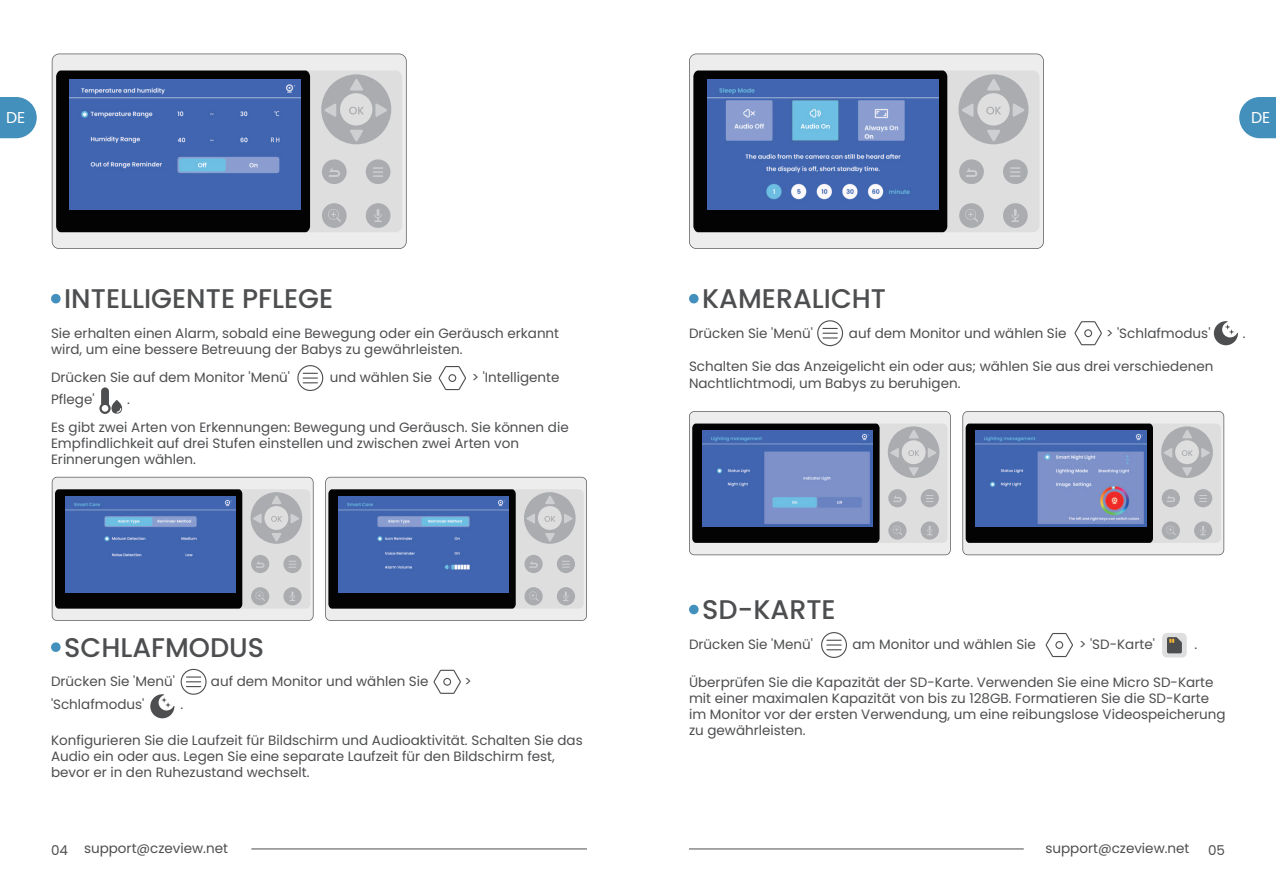
<style>
.page{position:relative;width:1276px;height:893px;background:#fff}
.page>*{position:absolute;margin:0;border:0;box-sizing:border-box;transform-origin:0 0}
.t1{font:500 27px "Poppins";color:#4d4e50}
.t2{font:15.75px "Poppins";color:#fff}
.t3{font:13.5px/16.2px "Poppins";color:#4d4e50}
</style>
<div class="page">
<div style="left:1162px;top:633px;width:24px;height:24px;background:#dedede;border-radius:5px"></div>
<svg style="left:52px;top:54px;width:354px;height:195px;background:#e7e7e7"></svg>
<div style="left:56px;top:70px;width:346px;height:163px;background:#dedede;border-radius:7px"></div>
<svg style="left:56px;top:70px;width:254px;height:163px;background:#0c0d10"></svg>
<div style="left:322px;top:159px;width:25px;height:25px;background:#aaacaf;border-radius:50%"></div>
<div style="left:366px;top:159px;width:24px;height:25px;background:#aaacaf;border-radius:50%"></div>
<div style="left:322px;top:203px;width:25px;height:25px;background:#aaacaf;border-radius:50%"></div>
<div style="left:366px;top:203px;width:24px;height:25px;background:#aaacaf;border-radius:50%"></div>
<img style="left:70px;top:80px;width:231px;height:130px">
<svg style="left:321px;top:74px;width:70px;height:71px"></svg>
<svg style="left:329px;top:168px;width:11px;height:9px"></svg>
<svg style="left:373px;top:167px;width:10px;height:10px"></svg>
<svg style="left:328px;top:209px;width:13px;height:13px"></svg>
<svg style="left:374px;top:209px;width:8px;height:13px"></svg>
<svg style="left:52px;top:477px;width:261px;height:144px;background:#7485a5"></svg>
<svg style="left:325px;top:477px;width:262px;height:144px;background:#7787a7"></svg>
<hr style="left:251px;top:848px;width:336px;height:1px;background:#4d4e50">
<hr style="left:689px;top:848px;width:334px;height:1px;background:#4d4e50">
<div style="left:51px;top:294px;width:10px;height:9px;background:#4390bc;border-radius:50%"></div>
<div style="left:51px;top:642px;width:10px;height:10px;background:#4390bc;border-radius:50%"></div>
<svg style="left:181px;top:669px;width:26px;height:26px"></svg>
<svg style="left:297px;top:365px;width:26px;height:26px"></svg>
<svg style="left:433px;top:670px;width:28px;height:24px"></svg>
<svg style="left:438px;top:366px;width:28px;height:24px"></svg>
<svg style="left:99px;top:387px;width:23px;height:27px"></svg>
<svg style="left:150px;top:694px;width:24px;height:24px"></svg>
<svg style="left:1213px;top:321px;width:25px;height:24px"></svg>
<div style="left:689px;top:54px;width:355px;height:195px;background:#ededed"></div>
<div style="left:693px;top:70px;width:346px;height:163px;background:#dedede;border-radius:7px"></div>
<svg style="left:693px;top:70px;width:254px;height:163px;background:#0d0e11"></svg>
<div style="left:959px;top:159px;width:25px;height:25px;background:#aaacaf;border-radius:50%"></div>
<div style="left:1003px;top:159px;width:24px;height:25px;background:#aaacaf;border-radius:50%"></div>
<div style="left:959px;top:203px;width:25px;height:25px;background:#aaacaf;border-radius:50%"></div>
<div style="left:1003px;top:203px;width:24px;height:25px;background:#aaacaf;border-radius:50%"></div>
<img style="left:707px;top:80px;width:231px;height:130px">
<svg style="left:958px;top:74px;width:70px;height:71px"></svg>
<svg style="left:966px;top:168px;width:11px;height:9px"></svg>
<svg style="left:1010px;top:167px;width:10px;height:10px"></svg>
<svg style="left:965px;top:209px;width:13px;height:13px"></svg>
<svg style="left:1011px;top:209px;width:8px;height:13px"></svg>
<div style="left:689px;top:294px;width:9px;height:9px;background:#4390bc;border-radius:50%"></div>
<svg style="left:817px;top:320px;width:26px;height:26px"></svg>
<svg style="left:1074px;top:321px;width:28px;height:24px"></svg>
<svg style="left:689px;top:411px;width:261px;height:144px;background:#7e8ba8"></svg>
<svg style="left:962px;top:411px;width:262px;height:144px;background:#848eaa"></svg>
<div style="left:689px;top:605px;width:9px;height:9px;background:#4390bc;border-radius:50%"></div>
<svg style="left:821px;top:632px;width:26px;height:26px"></svg>
<svg style="left:1045px;top:633px;width:28px;height:24px"></svg>
<svg style="left:1167px;top:637px;width:15px;height:16px"></svg>
<svg style="left:1239px;top:97px;width:37px;height:41px;background:#5a9dc4"></svg>
<svg style="left:0;top:97px;width:37px;height:41px;background:#5a9dc4"></svg>
<p class="t2" style="left:6px;top:108px;width:21px">DE</p>
<p class="t2" style="left:1251px;top:108px;width:21px">DE</p>
<h1 class="t1" style="left:64px;top:283px;width:271px">INTELLIGENTE PFLEGE</h1>
<p class="t3" style="left:51px;top:325px;width:510px">Sie erhalten einen Alarm, sobald eine Bewegung oder ein Ger‰usch erkannt wird, um eine bessere Betreuung der Babys zu gew‰hrleisten.</p>
<p class="t3" style="left:51px;top:369px;width:241px">Dr¸cken Sie auf dem Monitor 'Men¸'</p>
<p class="t3" style="left:330px;top:369px;width:104px">und w‰hlen Sie</p>
<p class="t3" style="left:472px;top:369px;width:89px">&gt; 'Intelligente</p>
<p class="t3" style="left:51px;top:391px;width:45px">Pflege'</p>
<p class="t3" style="left:51px;top:386px;width:519px;line-height:27.7px;text-indent:76px">.<br>Es gibt zwei Arten von Erkennungen: Bewegung und Ger‰usch. Sie kˆnnen die</p>
<p class="t3" style="left:51px;top:435px;width:469px">Empfindlichkeit auf drei Stufen einstellen und zwischen zwei Arten von<br>Erinnerungen w‰hlen.</p>
<h1 class="t1" style="left:64px;top:631px;width:201px">SCHLAFMODUS</h1>
<p class="t3" style="left:51px;top:674px;width:125px">Dr¸cken Sie 'Men¸'</p>
<p class="t3" style="left:211px;top:674px;width:219px">auf dem Monitor und w‰hlen Sie</p>
<p class="t3" style="left:465px;top:674px;width:9px">&gt;</p>
<p class="t3" style="left:51px;top:696px;width:95px">'Schlafmodus'</p>
<p class="t3" style="left:180px;top:696px;width:4px">.</p>
<p class="t3" style="left:51px;top:732px;width:533px">Konfigurieren Sie die Laufzeit f¸r Bildschirm und Audioaktivit‰t. Schalten Sie das<br>Audio ein oder aus. Legen Sie eine separate Laufzeit f¸r den Bildschirm fest, bevor er in den Ruhezustand wechselt.</p>
<h1 class="t1" style="left:702px;top:283px;width:186px">KAMERALICHT</h1>
<p class="t3" style="left:689px;top:325px;width:125px">Dr¸cken Sie 'Men¸'</p>
<p class="t3" style="left:849px;top:325px;width:219px">auf dem Monitor und w‰hlen Sie</p>
<p class="t3" style="left:1106px;top:325px;width:106px">&gt; 'Schlafmodus'</p>
<p class="t3" style="left:1243px;top:325px;width:4px">.</p>
<p class="t3" style="left:689px;top:359px;width:526px">Schalten Sie das Anzeigelicht ein oder aus; w‰hlen Sie aus drei verschiedenen<br>Nachtlichtmodi, um Babys zu beruhigen.</p>
<h1 class="t1" style="left:702px;top:594px;width:135px">SD-KARTE</h1>
<p class="t3" style="left:689px;top:636px;width:125px">Dr¸cken Sie 'Men¸'</p>
<p class="t3" style="left:852px;top:636px;width:185px">am Monitor und w‰hlen Sie</p>
<p class="t3" style="left:1079px;top:636px;width:77px">&gt; 'SD-Karte'</p>
<p class="t3" style="left:1194px;top:636px;width:4px">.</p>
<p class="t3" style="left:689px;top:674px;width:538px">‹berpr¸fen Sie die Kapazit‰t der SD-Karte. Verwenden Sie eine Micro SD-Karte mit einer maximalen Kapazit‰t von bis zu 128GB. Formatieren Sie die SD-Karte im Monitor vor der ersten Verwendung, um eine reibungslose Videospeicherung zu gew‰hrleisten.</p>
<p class="t3" style="left:51px;top:840px;width:178px">04 support@czeview.net</p>
<p class="t3" style="left:1045px;top:840px;width:146px">support@czeview.net</p>
<p class="t3" style="left:1208px;top:842px;width:18px">05</p>
</div>
